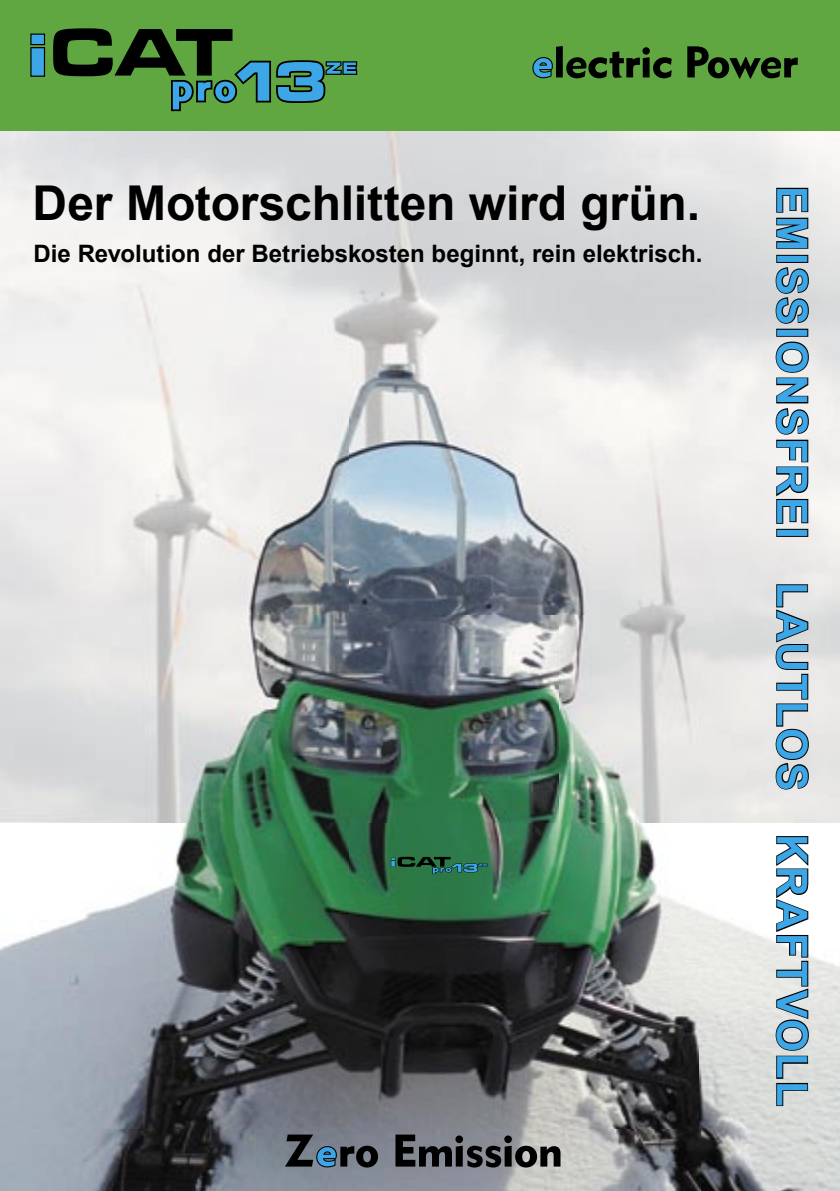
<style>
.page{position:relative;width:840px;height:1191px;background:#fff}
.page>*{position:absolute;margin:0;border:0;box-sizing:border-box;transform-origin:0 0}
.t1{font:700 48px "Arial";letter-spacing:-.005em;color:#000}
.t2{font:700 42px "Arial";letter-spacing:.05em;color:#3ca6e6}
.t3{font:700 24px "Arial";color:#000}
</style>
<div class="page">
<img style="left:0;top:130px;width:839px;height:141px">
<img style="left:0;top:271px;width:839px;height:920px">
<div style="left:0;top:0;width:839px;height:130px;background:#60a742"></div>
<svg style="left:30px;top:34px;width:15px;height:43px"></svg>
<svg style="left:53px;top:28px;width:304px;height:83px"></svg>
<svg style="left:774px;top:187px;width:42px;height:63px;background:#a0a09f"></svg>
<div style="left:775px;top:255px;width:32px;height:8px;border:2px solid #000"></div>
<svg style="left:774px;top:266px;width:35px;height:59px;background:#939495"></svg>
<div style="left:775px;top:329px;width:32px;height:8px;border:2px solid #000"></div>
<svg style="left:774px;top:340px;width:35px;height:185px"></svg>
<div style="left:775px;top:529px;width:32px;height:8px;border:2px solid #000"></div>
<svg style="left:773px;top:583px;width:36px;height:208px;background:#acacab"></svg>
<svg style="left:774px;top:835px;width:35px;height:272px"></svg>
<svg style="left:390px;top:856px;width:97px;height:18px;background:#246249"></svg>
<svg style="left:395px;top:1134px;width:165px;height:33px;background:#55575a"></svg>
<svg style="left:285px;top:1134px;width:93px;height:33px;background:#4b5662"></svg>
<svg style="left:687px;top:46px;width:110px;height:33px"></svg>
<svg style="left:532px;top:46px;width:139px;height:32px"></svg>
<h1 class="t1" style="left:33px;top:176px;width:668px">Der Motorschlitten wird grün.</h1>
<h2 class="t2" style="left:815px;top:186px;width:922px;rotate:90deg">EMISSIONSFREI LAUTLOS KRAFTVOLL</h2>
<p class="t3" style="left:33px;top:240px;width:670px">Die Revolution der Betriebskosten beginnt, rein elektrisch.</p>
</div>
